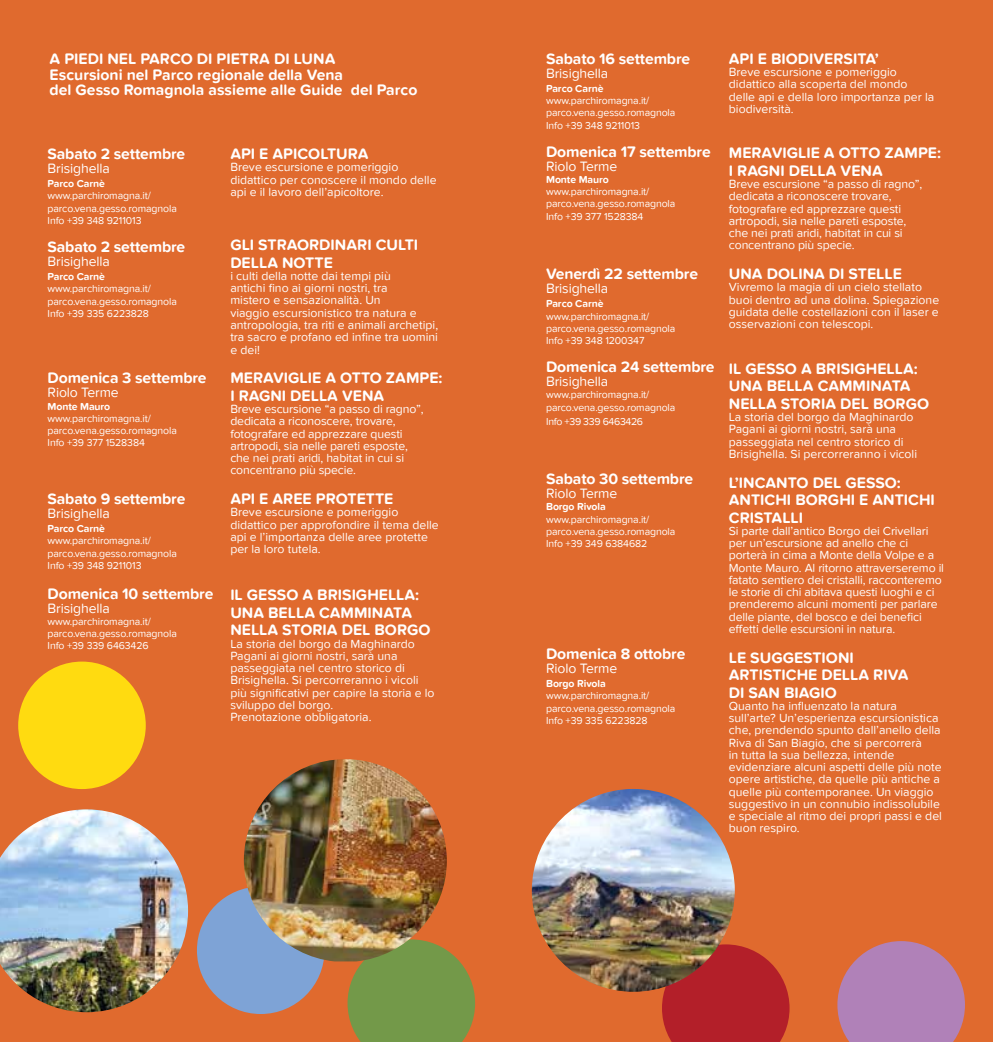
<style>
.page{position:relative;width:993px;height:1042px;background:#fff}
.page>*{position:absolute;margin:0;border:0;box-sizing:border-box;transform-origin:0 0}
.t1{font:700 15.75px/17.5px "Proxima Nova Soft W03";color:#fff}
.t2{font:14px "Proxima Nova Soft W03";letter-spacing:-.01em;color:#fff}
.t3{font:12.25px/12.2px "Proxima Nova Soft W03";color:#fff}
.t4{font:10.5px/12.2px "Proxima Nova Soft W03";letter-spacing:-.01em;color:#fff}
.t5{font:700 10.5px "Proxima Nova Soft W03";letter-spacing:-.01em;color:#fff}
.t6{font:10.5px "Proxima Nova Soft W03";letter-spacing:-.03em;color:#fff}
</style>
<div class="page">
<div style="left:0;top:0;width:992px;height:1042px;background:#e06a2e"></div>
<svg style="left:837px;top:941px;width:127px;height:101px;background:#b77da2"></svg>
<svg style="left:347px;top:950px;width:128px;height:92px;background:#7d9446"></svg>
<svg style="left:662px;top:944px;width:127px;height:98px;background:#b72629"></svg>
<div style="left:18px;top:661px;width:128px;height:128px;background:#ffdb10;border-radius:50%"></div>
<img style="left:531px;top:789px;width:203px;height:203px;border-radius:101px">
<img style="left:0;top:809px;width:188px;height:203px">
<div style="left:197px;top:886px;width:127px;height:128px;background:#7ea3d6;border-radius:50%"></div>
<img style="left:244px;top:759px;width:202px;height:202px">
<p class="t1" style="left:50px;top:51px;width:369px;line-height:15.8px">A PIEDI NEL PARCO DI PIETRA DI LUNA<br>Escursioni nel Parco regionale della Vena<br>del Gesso Romagnola assieme alle Guide del Parco</p>
<p class="t1" style="left:48px;top:145px;width:139px">Sabato 2 settembre</p>
<p class="t2" style="left:48px;top:161px;width:64px">Brisighella</p>
<p class="t5" style="left:48px;top:178px;width:59px">Parco Carnè</p>
<p class="t4" style="left:48px;top:190px;width:131px">www.parchiromagna.it/ parco.vena.gesso.romagnola<br>Info +39 348 9211013</p>
<p class="t1" style="left:48px;top:238px;width:139px">Sabato 2 settembre</p>
<p class="t2" style="left:48px;top:253px;width:64px">Brisighella</p>
<p class="t5" style="left:48px;top:270px;width:59px">Parco Carnè</p>
<p class="t4" style="left:48px;top:282px;width:131px">www.parchiromagna.it/ parco.vena.gesso.romagnola<br>Info +39 335 6223828</p>
<p class="t1" style="left:48px;top:369px;width:160px">Domenica 3 settembre</p>
<p class="t2" style="left:48px;top:385px;width:73px">Riolo Terme</p>
<p class="t5" style="left:48px;top:400px;width:64px">Monte Mauro</p>
<p class="t4" style="left:48px;top:412px;width:131px">www.parchiromagna.it/ parco.vena.gesso.romagnola<br>Info +39 377 1528384</p>
<p class="t1" style="left:48px;top:490px;width:139px">Sabato 9 settembre</p>
<p class="t2" style="left:48px;top:505px;width:64px">Brisighella</p>
<p class="t5" style="left:48px;top:522px;width:59px">Parco Carnè</p>
<p class="t4" style="left:48px;top:534px;width:131px">www.parchiromagna.it/ parco.vena.gesso.romagnola<br>Info +39 348 9211013</p>
<p class="t1" style="left:48px;top:584px;width:167px">Domenica 10 settembre</p>
<p class="t2" style="left:48px;top:600px;width:64px">Brisighella</p>
<p class="t4" style="left:48px;top:615px;width:131px">www.parchiromagna.it/ parco.vena.gesso.romagnola<br>Info +39 339 6463426</p>
<p class="t1" style="left:230px;top:145px;width:140px">API E APICOLTURA</p>
<p class="t3" style="left:230px;top:161px;width:208px">Breve escursione e pomeriggio didattico per conoscere il mondo delle api e il lavoro dell’apicoltore.</p>
<p class="t1" style="left:230px;top:236px;width:189px">GLI STRAORDINARI CULTI<br>DELLA NOTTE</p>
<p class="t3" style="left:230px;top:270px;width:209px">i culti della notte dai tempi più<br>antichi fino ai giorni nostri, tra<br>mistero e sensazionalità. Un<br>viaggio escursionistico tra natura e antropologia, tra riti e animali archetipi, tra sacro e profano ed infine tra uomini e dei!</p>
<p class="t1" style="left:230px;top:369px;width:214px">MERAVIGLIE A OTTO ZAMPE:<br>I RAGNI DELLA VENA</p>
<p class="t3" style="left:230px;top:403px;width:195px">Breve escursione “a passo di ragno”, dedicata a riconoscere, trovare, fotografare ed apprezzare questi artropodi, sia nelle pareti esposte, che nei prati aridi, habitat in cui si concentrano più specie.</p>
<p class="t1" style="left:230px;top:490px;width:164px">API E AREE PROTETTE</p>
<p class="t3" style="left:230px;top:506px;width:210px">Breve escursione e pomeriggio didattico per approfondire il tema delle api e l’importanza delle aree protette per la loro tutela.</p>
<p class="t1" style="left:230px;top:586px;width:202px">IL GESSO A BRISIGHELLA:<br>UNA BELLA CAMMINATA<br>NELLA STORIA DEL BORGO</p>
<p class="t3" style="left:230px;top:637px;width:206px">La storia del borgo da Maghinardo Pagani ai giorni nostri, sarà una passeggiata nel centro storico di Brisighella. Si percorreranno i vicoli più significativi per capire la storia e lo sviluppo del borgo.<br>Prenotazione obbligatoria.</p>
<p class="t1" style="left:546px;top:50px;width:146px">Sabato 16 settembre</p>
<p class="t2" style="left:546px;top:66px;width:64px">Brisighella</p>
<p class="t5" style="left:546px;top:82px;width:59px">Parco Carnè</p>
<p class="t4" style="left:546px;top:94px;width:131px">www.parchiromagna.it/ parco.vena.gesso.romagnola<br>Info +39 348 9211013</p>
<p class="t1" style="left:546px;top:142px;width:166px">Domenica 17 settembre</p>
<p class="t2" style="left:546px;top:158px;width:73px">Riolo Terme</p>
<p class="t5" style="left:546px;top:173px;width:64px">Monte Mauro</p>
<p class="t4" style="left:546px;top:185px;width:131px">www.parchiromagna.it/ parco.vena.gesso.romagnola<br>Info +39 377 1528384</p>
<p class="t1" style="left:546px;top:265px;width:153px">Venerdì 22 settembre</p>
<p class="t2" style="left:546px;top:281px;width:64px">Brisighella</p>
<p class="t5" style="left:546px;top:298px;width:59px">Parco Carnè</p>
<p class="t4" style="left:546px;top:310px;width:131px">www.parchiromagna.it/ parco.vena.gesso.romagnola<br>Info +39 348 1200347</p>
<p class="t1" style="left:546px;top:358px;width:170px">Domenica 24 settembre</p>
<p class="t2" style="left:546px;top:374px;width:64px">Brisighella</p>
<p class="t4" style="left:546px;top:388px;width:131px">www.parchiromagna.it/ parco.vena.gesso.romagnola</p>
<p class="t6" style="left:546px;top:415px;width:98px">Info +39 339 6463426</p>
<p class="t1" style="left:546px;top:470px;width:148px">Sabato 30 settembre</p>
<p class="t2" style="left:546px;top:486px;width:73px">Riolo Terme</p>
<p class="t5" style="left:546px;top:501px;width:61px">Borgo Rivola</p>
<p class="t4" style="left:546px;top:513px;width:131px">www.parchiromagna.it/ parco.vena.gesso.romagnola<br>Info +39 349 6384682</p>
<p class="t1" style="left:546px;top:645px;width:141px">Domenica 8 ottobre</p>
<p class="t2" style="left:546px;top:661px;width:73px">Riolo Terme</p>
<p class="t5" style="left:546px;top:677px;width:61px">Borgo Rivola</p>
<p class="t4" style="left:546px;top:689px;width:131px">www.parchiromagna.it/ parco.vena.gesso.romagnola<br>Info +39 335 6223828</p>
<p class="t1" style="left:728px;top:50px;width:151px">API E BIODIVERSITA’</p>
<p class="t3" style="left:728px;top:66px;width:207px">Breve escursione e pomeriggio didattico alla scoperta del mondo delle api e della loro importanza per la biodiversità.</p>
<p class="t1" style="left:728px;top:144px;width:214px">MERAVIGLIE A OTTO ZAMPE:<br>I RAGNI DELLA VENA</p>
<p class="t3" style="left:728px;top:178px;width:195px">Breve escursione “a passo di ragno”, dedicata a riconoscere trovare, fotografare ed apprezzare questi artropodi, sia nelle pareti esposte, che nei prati aridi, habitat in cui si concentrano più specie.</p>
<p class="t1" style="left:728px;top:265px;width:174px">UNA DOLINA DI STELLE</p>
<p class="t3" style="left:728px;top:281px;width:212px">Vivremo la magia di un cielo stellato buoi dentro ad una dolina. Spiegazione guidata delle costellazioni con il laser e osservazioni con telescopi.</p>
<p class="t1" style="left:728px;top:359px;width:202px">IL GESSO A BRISIGHELLA:<br>UNA BELLA CAMMINATA<br>NELLA STORIA DEL BORGO</p>
<p class="t3" style="left:728px;top:411px;width:190px">La storia del borgo da Maghinardo Pagani ai giorni nostri, sarà una passeggiata nel centro storico di Brisighella. Si percorreranno i vicoli</p>
<p class="t1" style="left:728px;top:473px;width:207px">L’INCANTO DEL GESSO:<br>ANTICHI BORGHI E ANTICHI<br>CRISTALLI</p>
<p class="t3" style="left:728px;top:524px;width:217px">Si parte dall’antico Borgo dei Crivellari per un’escursione ad anello che ci porterà in cima a Monte della Volpe e a Monte Mauro. Al ritorno attraverseremo il fatato sentiero dei cristalli, racconteremo le storie di chi abitava questi luoghi e ci prenderemo alcuni momenti per parlare delle piante, del bosco e dei benefici effetti delle escursioni in natura.</p>
<p class="t1" style="left:728px;top:648px;width:181px">LE SUGGESTIONI<br>ARTISTICHE DELLA RIVA<br>DI SAN BIAGIO</p>
<p class="t3" style="left:728px;top:699px;width:214px">Quanto ha influenzato la natura sull’arte? Un’esperienza escursionistica che, prendendo spunto dall’anello della Riva di San Biagio, che si percorrerà<br>in tutta la sua bellezza, intende evidenziare alcuni aspetti delle più note opere artistiche, da quelle più antiche a quelle più contemporanee. Un viaggio suggestivo in un connubio indissolubile e speciale al ritmo dei propri passi e del buon respiro.</p>
</div>
